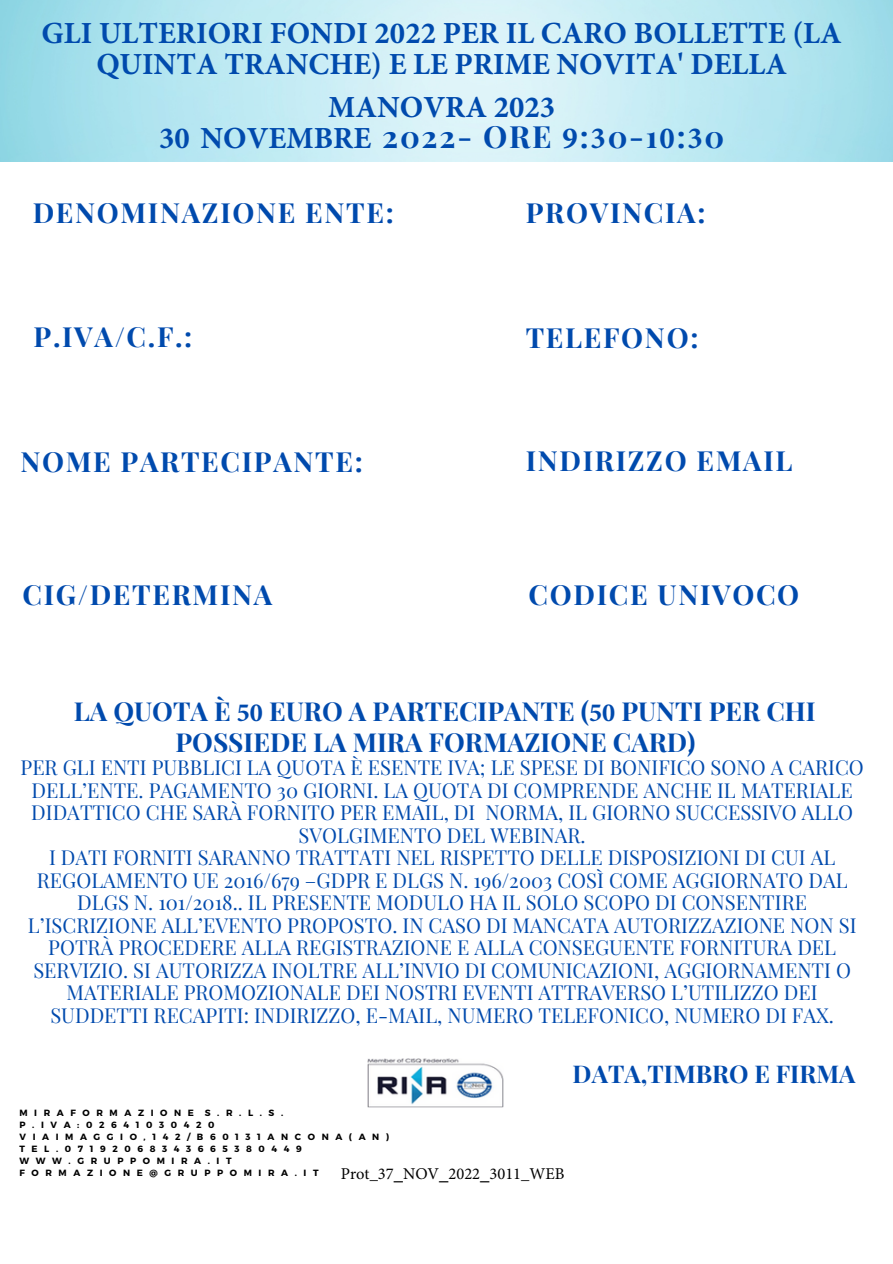
<style>
.page{position:relative;width:893px;height:1264px;background:#fff}
.page>*{position:absolute;margin:0;border:0;box-sizing:border-box;transform-origin:0 0}
.t1{font:700 30.75px/31.5px "Minion Pro";color:#004aad;text-align:center}
.t2{font:700 27.75px "Playfair Display";letter-spacing:.06em;color:#004aad}
.t3{font:700 26.25px/30.3px "Playfair Display";color:#004aad}
.t4{font:700 24.45px "Playfair Display";color:#004aad}
.t5{font:20.25px/22.5px "Playfair Display";color:#004aad;text-align:center}
.t6{font:16.5px "Minion Pro";color:#000}
.t7{font:700 9px/12px "Montserrat";letter-spacing:.73em;color:#000}
.s1{font-family:"Playfair Display"}
.s2{font-family:"Minion Pro"}
.s3{font-weight:400}
.s4{font-family:"Montserrat"}
</style>
<div class="page">
<img style="left:367px;top:1058px;width:136px;height:49px">
<h1 class="t1" style="left:42px;top:17px;width:801px">GLI ULTERIORI FONDI 2022 PER IL CARO BOLLETTE (LA<br>QUINTA TRANCHE) E LE PRIME NOVITA' DELLA</h1>
<h1 class="t1" style="left:159px;top:91px;width:567px">MANOVRA 2023<br>30 NOVEMBRE <span class="s1">2022- ORE</span> 9<span class="s1">:</span>3<span class="s1">0-1</span>0<span class="s1">:</span>3<span class="s1">0</span></h1>
<h2 class="t2" style="left:33px;top:193px;width:362px">DENOMINAZIONE ENTE:</h2>
<h2 class="t2" style="left:525px;top:193px;width:181px">PROVINCIA:</h2>
<h2 class="t2" style="left:34px;top:317px;width:160px">P.IVA/C.F.:</h2>
<h2 class="t2" style="left:525px;top:318px;width:174px">TELEFONO:</h2>
<h2 class="t2" style="left:20px;top:442px;width:344px">NOME PARTECIPANTE:</h2>
<h2 class="t2" style="left:525px;top:440px;width:268px">INDIRIZZO EMAIL</h2>
<h2 class="t2" style="left:22px;top:574px;width:251px">CIG/DETERMINA</h2>
<h2 class="t2" style="left:528px;top:575px;width:272px">CODICE UNIVOCO</h2>
<p class="t3" style="left:175px;top:695px;width:641px;text-indent:-102px">LA QUOTA È <span class="s2">50</span> EURO A PARTECIPANTE (<span class="s2">50</span> PUNTI PER CHI<br>POSSIEDE LA MIRA FORMAZIONE CARD)<span class="s3">.</span></p>
<p class="t5" style="left:21px;top:755px;width:844px">PER GLI ENTI PUBBLICI LA QUOTA È ESENTE IVA; LE SPESE DI BONIFICO SONO A CARICO DELL’ENTE. PAGAMENTO 30 GIORNI. LA QUOTA DI COMPRENDE ANCHE IL MATERIALE DIDATTICO CHE SARÀ FORNITO PER EMAIL, DI NORMA, IL GIORNO SUCCESSIVO ALLO SVOLGIMENTO DEL WEBINAR.<br>I DATI FORNITI SARANNO TRATTATI NEL RISPETTO DELLE DISPOSIZIONI DI CUI AL REGOLAMENTO UE 2016/679 –GDPR E DLGS N. 196/2003 COSÌ COME AGGIORNATO DAL DLGS N. 101/2018.. IL PRESENTE MODULO HA IL SOLO SCOPO DI CONSENTIRE L’ISCRIZIONE ALL’EVENTO PROPOSTO. IN CASO DI MANCATA AUTORIZZAZIONE NON SI POTRÀ PROCEDERE ALLA REGISTRAZIONE E ALLA CONSEGUENTE FORNITURA DEL SERVIZIO. SI AUTORIZZA INOLTRE ALL’INVIO DI COMUNICAZIONI, AGGIORNAMENTI O MATERIALE PROMOZIONALE DEI NOSTRI EVENTI ATTRAVERSO L’UTILIZZO DEI SUDDETTI RECAPITI: INDIRIZZO, E-MAIL, NUMERO TELEFONICO, NUMERO DI FAX.</p>
<p class="t7" style="left:19px;top:1106px;width:371px">MIRAFORMAZIONE S.R.L.S.<br>P.IVA:02641030420<br>VIAIMAGGIO,142/B60131ANCONA(AN)<br>TEL.07192068343665380449<br>WWW.GRUPPOMIRA.IT<br>FORMAZIONE@GRUPPOMIRA.IT</p>
<p class="t6" style="left:341px;top:1162px;width:225px">Prot_37<span class="s4">_</span>NOV<span class="s4">_</span>2022<span class="s4">_</span>3011_WEB</p>
<p class="t4" style="left:572px;top:1056px;width:284px">DATA,TIMBRO E FIRMA</p>
</div>
